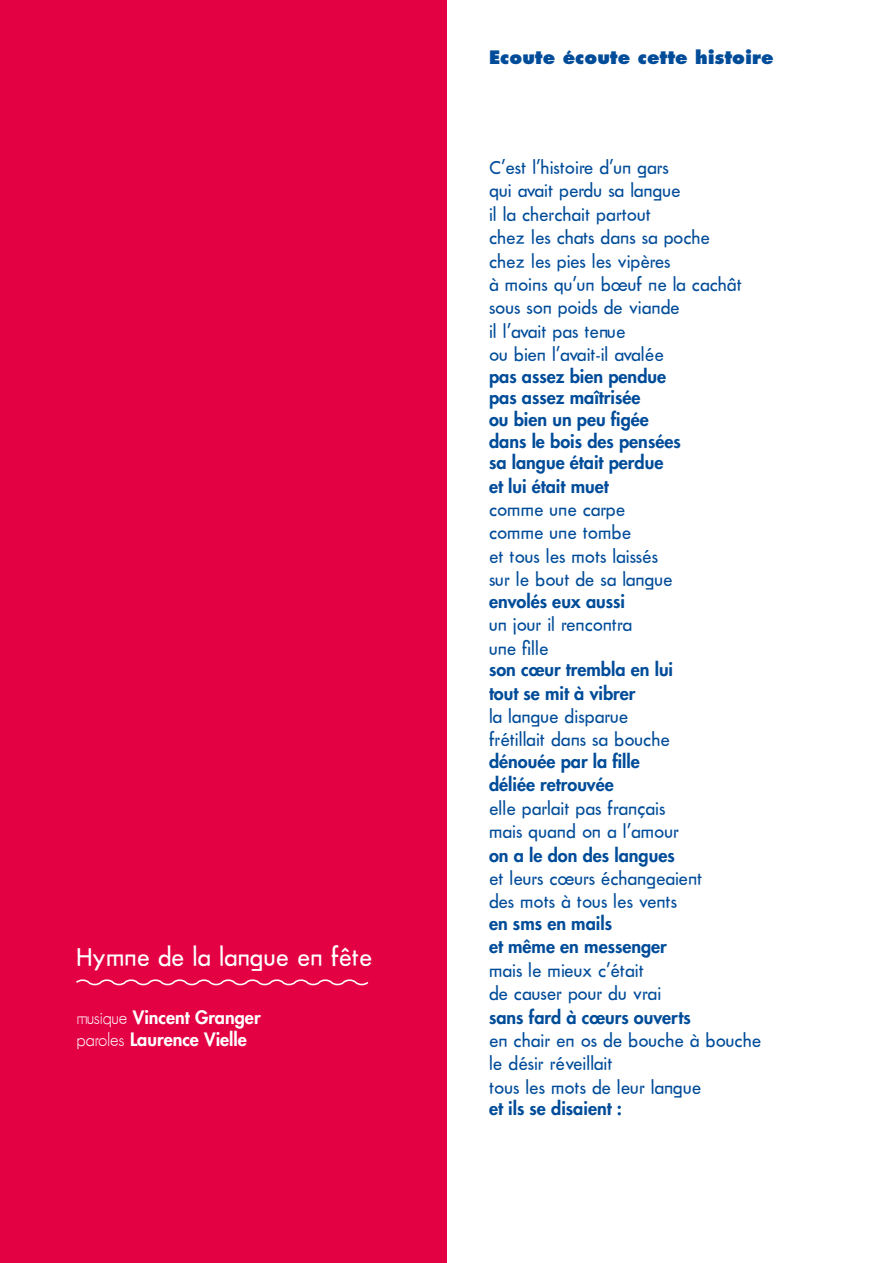
<style>
.page{position:relative;width:893px;height:1263px;background:#fff}
.page>*{position:absolute;margin:0;border:0;box-sizing:border-box;transform-origin:0 0}
.t1{font:27px "Futura Renner";color:#fff}
.t2{font:19.5px/23.4px "Futura Renner";color:#004c99}
.t3{font:800 18px/21.6px "Futura";color:#004c99}
.t4{font:800 18px/21.6px "Futura";color:#fff}
.t5{font:800 18px "Futura";color:#004c99}
.s1{font-family:"Futura Renner";font-weight:300}
</style>
<div class="page">
<div style="left:0;top:0;width:446px;height:1263px;background:#e30043"></div>
<svg style="left:76px;top:979px;width:293px;height:7px"></svg>
<h1 class="t1" style="left:77px;top:942px;width:297px">Hymne de la langue en fête</h1>
<p class="t4" style="left:77px;top:1006px;width:186px"><span class="s1">musique</span> Vincent Granger <span class="s1">paroles</span> Laurence Vielle</p>
<p class="t5" style="left:489px;top:46px;width:286px">Ecoute écoute cette histoire</p>
<p class="t2" style="left:489px;top:156px;width:254px">C’est l’histoire d’un gars<br>qui avait perdu sa langue<br>il la cherchait partout<br>chez les chats dans sa poche chez les pies les vipères<br>à moins qu’un bœuf ne la cachât sous son poids de viande<br>il l’avait pas tenue<br>ou bien l’avait-il avalée</p>
<p class="t3" style="left:489px;top:365px;width:193px">pas assez bien pendue pas assez maîtrisée<br>ou bien un peu figée dans le bois des pensées sa langue était perdue</p>
<p class="t3" style="left:489px;top:475px;width:121px">et lui était muet</p>
<p class="t2" style="left:489px;top:498px;width:185px">comme une carpe comme une tombe<br>et tous les mots laissés sur le bout de sa langue</p>
<p class="t3" style="left:489px;top:590px;width:138px">envolés eux aussi</p>
<p class="t2" style="left:489px;top:613px;width:145px">un jour il rencontra une fille</p>
<p class="t3" style="left:489px;top:657px;width:186px;line-height:23.4px">son cœur trembla en lui tout se mit à vibrer</p>
<p class="t2" style="left:489px;top:705px;width:182px">la langue disparue frétillait dans sa bouche</p>
<p class="t3" style="left:489px;top:749px;width:152px;line-height:23.4px">dénouée par la fille déliée retrouvée</p>
<p class="t2" style="left:489px;top:796px;width:191px">elle parlait pas français mais quand on a l’amour</p>
<p class="t3" style="left:489px;top:844px;width:187px">on a le don des langues</p>
<p class="t2" style="left:489px;top:867px;width:215px">et leurs cœurs échangeaient des mots à tous les vents</p>
<p class="t3" style="left:489px;top:911px;width:179px;line-height:23.4px">en sms en mails<br>et même en messenger</p>
<p class="t2" style="left:489px;top:958px;width:174px">mais le mieux c’était de causer pour du vrai</p>
<p class="t3" style="left:489px;top:1006px;width:203px">sans fard à cœurs ouverts</p>
<p class="t2" style="left:489px;top:1029px;width:274px">en chair en os de bouche à bouche le désir réveillait<br>tous les mots de leur langue</p>
<p class="t3" style="left:489px;top:1098px;width:135px">et ils se disaient :</p>
</div>
